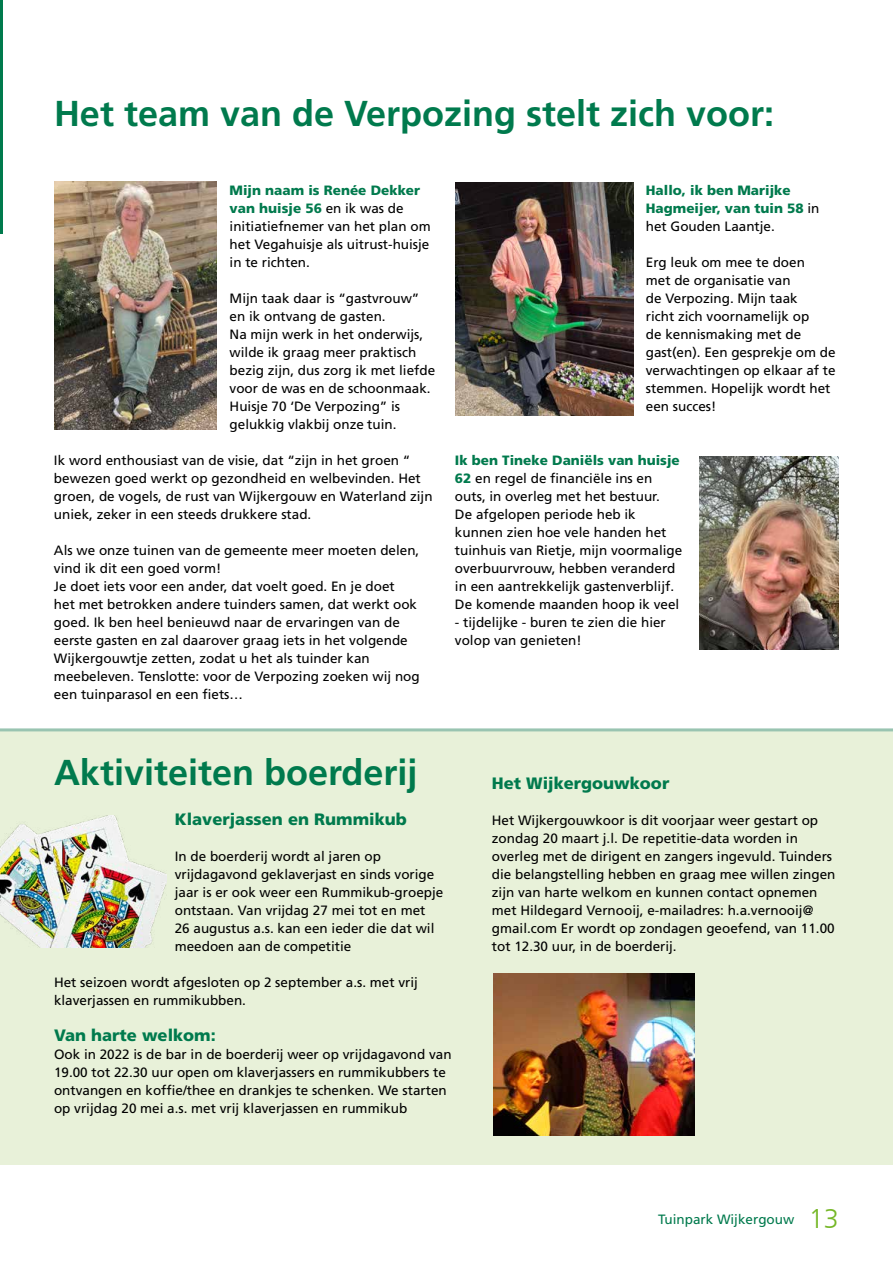
<style>
.page{position:relative;width:893px;height:1263px;background:#fff}
.page>*{position:absolute;margin:0;border:0;box-sizing:border-box;transform-origin:0 0}
.t1{font:700 36px "Frutiger";color:#007a4d}
.t2{font:900 16.5px "Frutiger";color:#007a4d}
.t3{font:13.5px/18px "Frutiger";color:#000}
.t4{font:900 13.5px/18px "Frutiger";color:#007a4d}
.t5{font:13.5px "Frutiger";color:#007a4d}
.s1{font-weight:900;color:#007a4d}
.s2{font-weight:400;color:#000}
.s3{font-weight:300;font-size:27px;color:#75b726}
</style>
<div class="page">
<div style="left:0;top:731px;width:893px;height:434px;background:#e8f1d9"></div>
<hr style="left:0;top:0;width:2px;height:234px;background:#007a4d">
<img style="left:455px;top:183px;width:178px;height:232px">
<img style="left:54px;top:181px;width:163px;height:248px">
<img style="left:699px;top:456px;width:140px;height:194px">
<img style="left:0;top:815px;width:166px;height:132px">
<img style="left:493px;top:974px;width:201px;height:161px">
<hr style="left:0;top:728px;width:893px;height:3px;background:#99c4b1">
<h1 class="t1" style="left:54px;top:92px;width:722px">Het team van de Verpozing stelt zich voor:</h1>
<p class="t3" style="left:230px;top:181px;width:203px"><span class="s1">Mijn naam is Renée Dekker van huisje 56</span> en ik was de initiatiefnemer van het plan om het Vegahuisje als uitrust-huisje in te richten.</p>
<p class="t3" style="left:230px;top:289px;width:207px">Mijn taak daar is “gastvrouw” en ik ontvang de gasten.<br>Na mijn werk in het onderwijs, wilde ik graag meer praktisch bezig zijn, dus zorg ik met liefde voor de was en de schoonmaak.<br>Huisje 70 ‘De Verpozing” is gelukkig vlakbij onze tuin.</p>
<p class="t3" style="left:54px;top:451px;width:380px">Ik word enthousiast van de visie, dat “zijn in het groen “ bewezen goed werkt op gezondheid en welbevinden. Het groen, de vogels, de rust van Wijkergouw en Waterland zijn uniek, zeker in een steeds drukkere stad.</p>
<p class="t3" style="left:54px;top:541px;width:367px">Als we onze tuinen van de gemeente meer moeten delen, vind ik dit een goed vorm!<br>Je doet iets voor een ander, dat voelt goed. En je doet<br>het met betrokken andere tuinders samen, dat werkt ook goed. Ik ben heel benieuwd naar de ervaringen van de eerste gasten en zal daarover graag iets in het volgende Wijkergouwtje zetten, zodat u het als tuinder kan meebeleven. Tenslotte: voor de Verpozing zoeken wij nog een tuinparasol en een fiets…</p>
<p class="t4" style="left:646px;top:181px;width:175px">Hallo, ik ben Marijke<br>Hagmeijer, van tuin 58 <span class="s2">in het Gouden Laantje.</span></p>
<p class="t3" style="left:646px;top:253px;width:191px">Erg leuk om mee te doen<br>met de organisatie van<br>de Verpozing. Mijn taak<br>richt zich voornamelijk op<br>de kennismaking met de gast(en). Een gesprekje om de verwachtingen op elkaar af te stemmen. Hopelijk wordt het een succes!</p>
<p class="t3" style="left:455px;top:451px;width:229px"><span class="s1">Ik ben Tineke Daniëls van huisje<br>62</span> en regel de financiële ins en outs, in overleg met het bestuur.<br>De afgelopen periode heb ik kunnen zien hoe vele handen het tuinhuis van Rietje, mijn voormalige overbuurvrouw, hebben veranderd in een aantrekkelijk gastenverblijf.<br>De komende maanden hoop ik veel</p>
<p class="t3" style="left:455px;top:613px;width:212px">- tijdelijke - buren te zien die hier volop van genieten!</p>
<h1 class="t1" style="left:54px;top:751px;width:365px">Aktiviteiten boerderij</h1>
<p class="t2" style="left:175px;top:809px;width:233px">Klaverjassen en Rummikub</p>
<p class="t3" style="left:175px;top:847px;width:270px">In de boerderij wordt al jaren op vrijdagavond geklaverjast en sinds vorige jaar is er ook weer een Rummikub-groepje ontstaan. Van vrijdag 27 mei tot en met 26 augustus a.s. kan een ieder die dat wil meedoen aan de competitie</p>
<p class="t3" style="left:54px;top:973px;width:365px">Het seizoen wordt afgesloten op 2 september a.s. met vrij klaverjassen en rummikubben.</p>
<p class="t2" style="left:54px;top:1025px;width:163px">Van harte welkom:</p>
<p class="t3" style="left:54px;top:1045px;width:399px">Ook in 2022 is de bar in de boerderij weer op vrijdagavond van 19.00 tot 22.30 uur open om klaverjassers en rummikubbers te ontvangen en koffie/thee en drankjes te schenken. We starten op vrijdag 20 mei a.s. met vrij klaverjassen en rummikub</p>
<p class="t2" style="left:492px;top:773px;width:179px">Het Wijkergouwkoor</p>
<p class="t3" style="left:492px;top:811px;width:345px">Het Wijkergouwkoor is dit voorjaar weer gestart op zondag 20 maart j.l. De repetitie-data worden in overleg met de dirigent en zangers ingevuld. Tuinders die belangstelling hebben en graag mee willen zingen zijn van harte welkom en kunnen contact opnemen met Hildegard Vernooij, e-mailadres: h.a.vernooij@ gmail.com Er wordt op zondagen geoefend, van 11.00 tot 12.30 uur, in de boerderij.</p>
<p class="t5" style="left:658px;top:1211px;width:182px">Tuinpark Wijkergouw <span class="s3">13</span></p>
</div>
